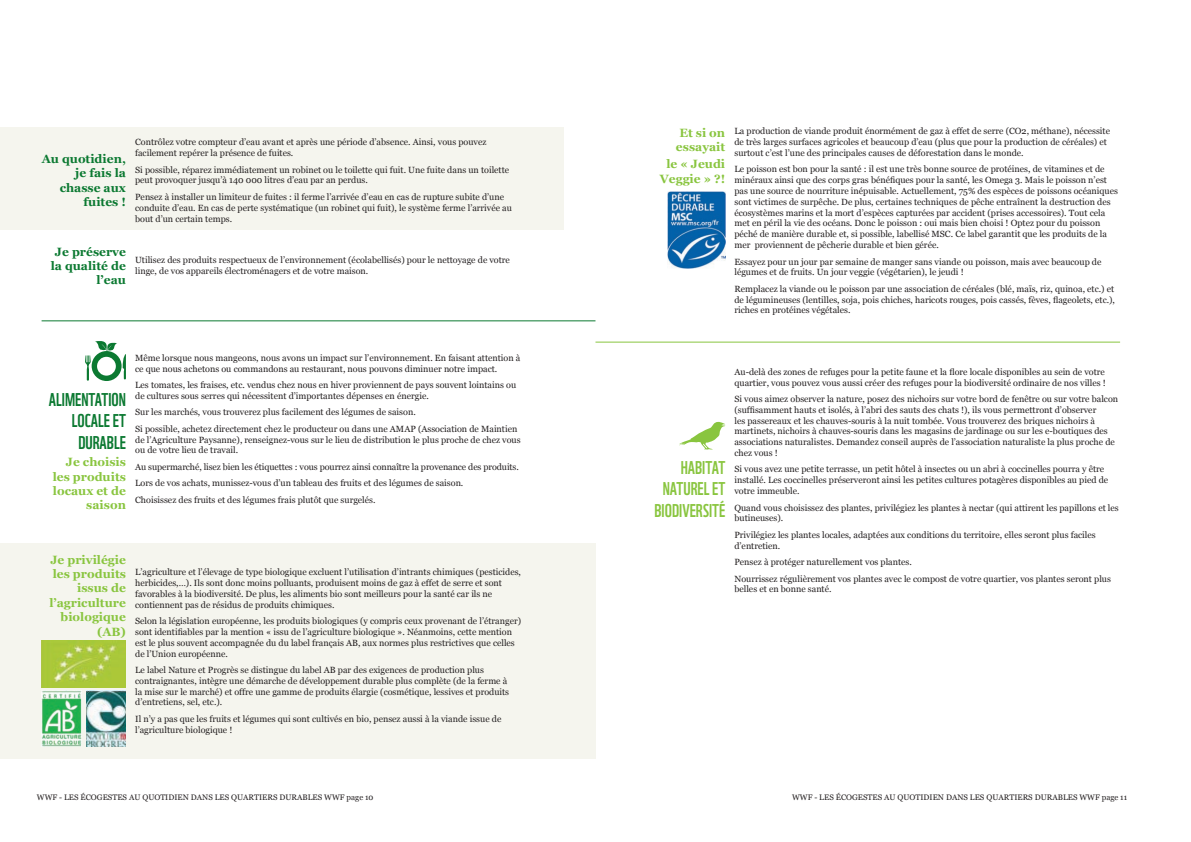
<style>
.page{position:relative;width:1191px;height:842px;background:#fff}
.page>*{position:absolute;margin:0;border:0;box-sizing:border-box;transform-origin:0 0}
.t1{font:18px "WWF";color:#89c53f}
.t2{font:18px "WWF";color:#0b7931}
.t3{font:700 12px/14.4px "Georgia";color:#89c53f;text-align:right}
.t4{font:700 12px/14.4px "Georgia";color:#0b7931;text-align:right}
.t5{font:9px/10.8px "Georgia";color:#231f20}
.t6{font:8px "Georgia";color:#231f20}
</style>
<div class="page">
<div style="left:0;top:128px;width:563px;height:102px;background:#f5f5ee"></div>
<svg style="left:85px;top:341px;width:41px;height:40px"></svg>
<div style="left:0;top:543px;width:595px;height:215px;background:#f5f5ee"></div>
<hr style="left:42px;top:320px;width:553px;height:1px;background:#0b7931">
<hr style="left:595px;top:342px;width:525px;height:1px;background:#89c53f">
<svg style="left:679px;top:422px;width:46px;height:28px"></svg>
<img style="left:42px;top:640px;width:84px;height:47px">
<img style="left:87px;top:691px;width:39px;height:56px">
<img style="left:42px;top:691px;width:40px;height:56px">
<img style="left:668px;top:192px;width:57px;height:77px">
<h2 class="t4" style="left:42px;top:152px;width:86px">Au quotidien, je fais la chasse aux fuites !</h2>
<h2 class="t4" style="left:51px;top:244px;width:77px">Je préserve la qualité de l’eau</h2>
<p class="t5" style="left:135px;top:137px;width:353px">Contrôlez votre compteur d’eau avant et après une période d’absence. Ainsi, vous pouvez facilement repérer la présence de fuites.</p>
<p class="t5" style="left:135px;top:164px;width:375px">Si possible, réparez immédiatement un robinet ou le toilette qui fuit. Une fuite dans un toilette peut provoquer jusqu’à 140 000 litres d’eau par an perdus.</p>
<p class="t5" style="left:135px;top:192px;width:378px">Pensez à installer un limiteur de fuites : il ferme l’arrivée d’eau en cas de rupture subite d’une conduite d’eau. En cas de perte systématique (un robinet qui fuit), le système ferme l’arrivée au bout d’un certain temps.</p>
<p class="t5" style="left:135px;top:255px;width:376px">Utilisez des produits respectueux de l’environnement (écolabellisés) pour le nettoyage de votre linge, de vos appareils électroménagers et de votre maison.</p>
<h1 class="t2" style="left:49px;top:385px;width:15px">ALIMENTATION</h1>
<h1 class="t2" style="left:72px;top:407px;width:8px">LOCALE</h1>
<h1 class="t2" style="left:113px;top:407px;width:8px">ET</h1>
<h1 class="t2" style="left:78px;top:428px;width:8px">DURABLE</h1>
<h2 class="t3" style="left:53px;top:455px;width:75px">Je choisis les produits locaux et de saison</h2>
<p class="t5" style="left:135px;top:352px;width:387px">Même lorsque nous mangeons, nous avons un impact sur l’environnement. En faisant attention à ce que nous achetons ou commandons au restaurant, nous pouvons diminuer notre impact.</p>
<p class="t5" style="left:135px;top:380px;width:382px">Les tomates, les fraises, etc. vendus chez nous en hiver proviennent de pays souvent lointains ou de cultures sous serres qui nécessitent d’importantes dépenses en énergie.</p>
<p class="t5" style="left:135px;top:404px;width:384px;line-height:16.5px">Sur les marchés, vous trouverez plus facilement des légumes de saison.<br>Si possible, achetez directement chez le producteur ou dans une AMAP (Association de Maintien</p>
<p class="t5" style="left:135px;top:434px;width:387px">de l’Agriculture Paysanne), renseignez-vous sur le lieu de distribution le plus proche de chez vous ou de votre lieu de travail.</p>
<p class="t5" style="left:135px;top:459px;width:385px;line-height:16.5px">Au supermarché, lisez bien les étiquettes : vous pourrez ainsi connaître la provenance des produits.<br>Lors de vos achats, munissez-vous d’un tableau des fruits et des légumes de saison.<br>Choisissez des fruits et des légumes frais plutôt que surgelés.</p>
<h2 class="t3" style="left:49px;top:552px;width:78px">Je privilégie les produits issus de l’agriculture biologique (AB )</h2>
<p class="t5" style="left:135px;top:567px;width:387px">L’agriculture et l’élevage de type biologique excluent l’utilisation d’intrants chimiques (pesticides, herbicides,…). Ils sont donc moins polluants, produisent moins de gaz à effet de serre et sont favorables à la biodiversité. De plus, les aliments bio sont meilleurs pour la santé car ils ne contiennent pas de résidus de produits chimiques.</p>
<p class="t5" style="left:135px;top:616px;width:387px">Selon la législation européenne, les produits biologiques (y compris ceux provenant de l’étranger) sont identifiables par la mention « issu de l’agriculture biologique ». Néanmoins, cette mention est le plus souvent accompagnée du du label français AB, aux normes plus restrictives que celles de l’Union européenne.</p>
<p class="t5" style="left:135px;top:665px;width:375px">Le label Nature et Progrès se distingue du label AB par des exigences de production plus contraignantes, intègre une démarche de développement durable plus complète (de la ferme à la mise sur le marché) et offre une gamme de produits élargie (cosmétique, lessives et produits d’entretiens, sel, etc.).</p>
<p class="t5" style="left:135px;top:713px;width:368px">Il n’y a pas que les fruits et légumes qui sont cultivés en bio, pensez aussi à la viande issue de l’agriculture biologique !</p>
<h2 class="t3" style="left:676px;top:125px;width:51px;text-align:left">Et si on essayait</h2>
<h2 class="t3" style="left:659px;top:157px;width:67px;text-align:center">le « Jeudi<br>Veggie » ?!</h2>
<p class="t5" style="left:734px;top:126px;width:377px">La production de viande produit énormément de gaz à effet de serre (CO2, méthane), nécessite de très larges surfaces agricoles et beaucoup d’eau (plus que pour la production de céréales) et surtout c’est l’une des principales causes de déforestation dans le monde.</p>
<p class="t5" style="left:734px;top:164px;width:385px">Le poisson est bon pour la santé : il est une très bonne source de protéines, de vitamines et de minéraux ainsi que des corps gras bénéfiques pour la santé, les Omega 3. Mais le poisson n’est pas une source de nourriture inépuisable. Actuellement, 75% des espèces de poissons océaniques sont victimes de surpêche. De plus, certaines techniques de pêche entraînent la destruction des écosystèmes marins et la mort d’espèces capturées par accident (prises accessoires). Tout cela met en péril la vie des océans. Donc le poisson : oui mais bien choisi ! Optez pour du poisson péché de manière durable et, si possible, labellisé MSC. Ce label garantit que les produits de la mer proviennent de pêcherie durable et bien gérée.</p>
<p class="t5" style="left:734px;top:256px;width:368px">Essayez pour un jour par semaine de manger sans viande ou poisson, mais avec beaucoup de légumes et de fruits. Un jour veggie (végétarien), le jeudi !</p>
<p class="t5" style="left:734px;top:283px;width:382px;text-align:justify">Remplacez la viande ou le poisson par une association de céréales (blé, maïs, riz, quinoa, etc.) et de légumineuses (lentilles, soja, pois chiches, haricots rouges, pois cassés, fèves, flageolets, etc.), riches en protéines végétales.</p>
<h1 class="t1" style="left:680px;top:453px;width:8px">HABITAT</h1>
<h1 class="t1" style="left:663px;top:475px;width:8px">NATUREL</h1>
<h1 class="t1" style="left:712px;top:475px;width:8px">ET</h1>
<h1 class="t1" style="left:654px;top:496px;width:7px">BIODI</h1>
<h1 class="t1" style="left:682px;top:496px;width:15px">VERSITÉ</h1>
<p class="t5" style="left:734px;top:366px;width:373px">Au-delà des zones de refuges pour la petite faune et la flore locale disponibles au sein de votre quartier, vous pouvez vous aussi créer des refuges pour la biodiversité ordinaire de nos villes !</p>
<p class="t5" style="left:734px;top:394px;width:385px">Si vous aimez observer la nature, posez des nichoirs sur votre bord de fenêtre ou sur votre balcon (suffisamment hauts et isolés, à l’abri des sauts des chats !), ils vous permettront d’observer<br>les passereaux et les chauves-souris à la nuit tombée. Vous trouverez des briques nichoirs à martinets, nichoirs à chauves-souris dans les magasins de jardinage ou sur les e-boutiques des associations naturalistes. Demandez conseil auprès de l’association naturaliste la plus proche de chez vous !</p>
<p class="t5" style="left:734px;top:464px;width:375px">Si vous avez une petite terrasse, un petit hôtel à insectes ou un abri à coccinelles pourra y être installé. Les coccinelles préserveront ainsi les petites cultures potagères disponibles au pied de votre immeuble.</p>
<p class="t5" style="left:734px;top:502px;width:386px">Quand vous choisissez des plantes, privilégiez les plantes à nectar (qui attirent les papillons et les butineuses).</p>
<p class="t5" style="left:734px;top:529px;width:363px">Privilégiez les plantes locales, adaptées aux conditions du territoire, elles seront plus faciles d’entretien.</p>
<p class="t5" style="left:734px;top:554px;width:378px;line-height:16.5px">Pensez à protéger naturellement vos plantes.<br>Nourrissez régulièrement vos plantes avec le compost de votre quartier, vos plantes seront plus</p>
<p class="t5" style="left:734px;top:584px;width:99px">belles et en bonne santé.</p>
<p class="t6" style="left:37px;top:792px;width:296px">wwf - LES ÉCOGESTES AU QUOTIDIEN DANS LES QUARTIERS DURABLES WWF</p>
<p class="t6" style="left:347px;top:792px;width:28px">page 10</p>
<p class="t6" style="left:792px;top:792px;width:296px">wwf - LES ÉCOGESTES AU QUOTIDIEN DANS LES QUARTIERS DURABLES WWF</p>
<p class="t6" style="left:1101px;top:792px;width:27px">page 11</p>
</div>
